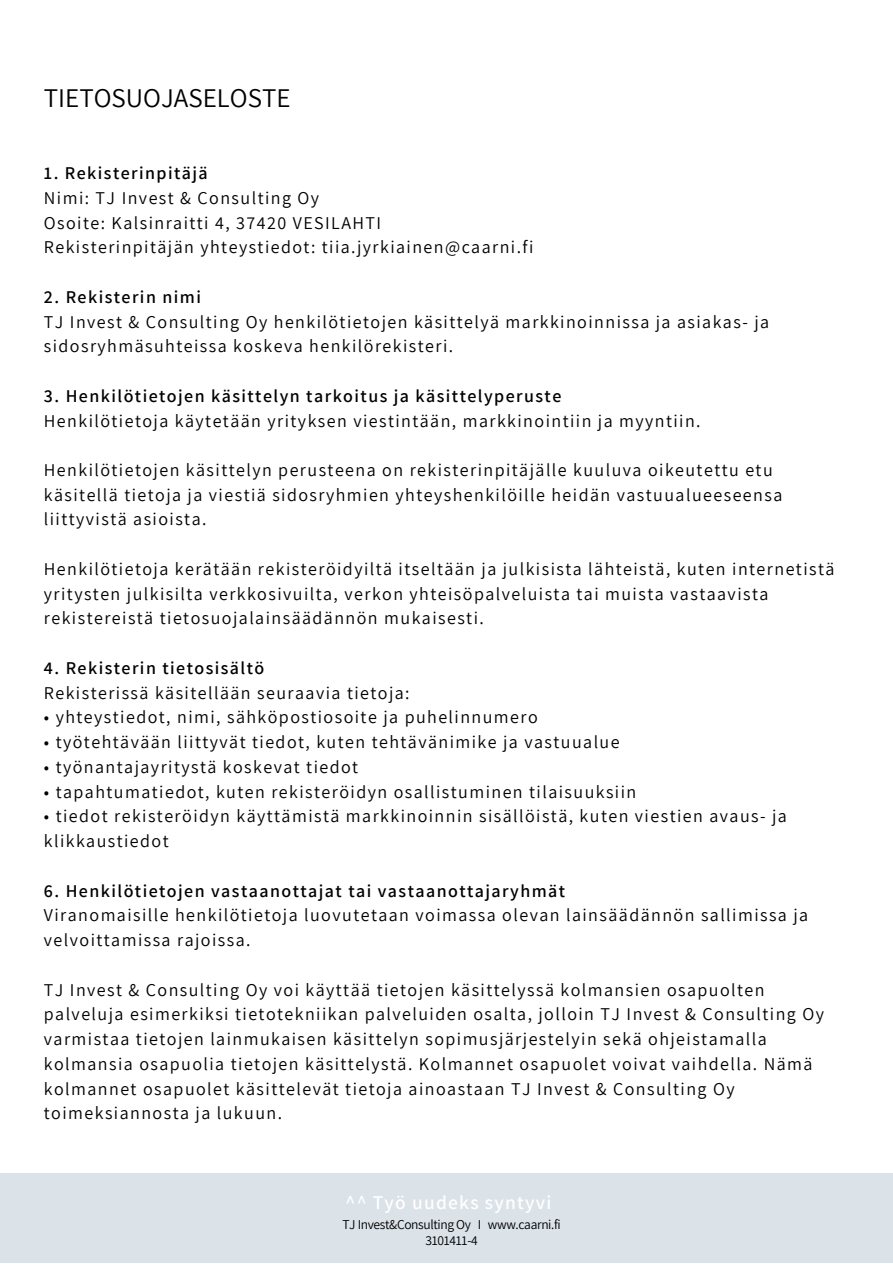
<style>
.page{position:relative;width:893px;height:1264px;background:#fff}
.page>*{position:absolute;margin:0;border:0;box-sizing:border-box;transform-origin:0 0}
.t1{font:27px "Assistant";color:#000}
.t2{font:600 19.5px "Assistant";letter-spacing:.06em;color:#fff}
.t3{font:18px/24.8px "Assistant";letter-spacing:.08em;color:#000}
.t4{font:600 18px "Assistant";letter-spacing:.08em;color:#000}
.t5{font:13.5px "Assistant";letter-spacing:-.025em;color:#000}
</style>
<div class="page">
<div style="left:0;top:1173px;width:892px;height:89px;background:#dbe2e8"></div>
<p class="t1" style="left:44px;top:79px;width:248px">TIETOSUOJASELOSTE</p>
<p class="t4" style="left:44px;top:161px;width:165px">1. Rekisterinpitäjä</p>
<p class="t3" style="left:44px;top:185px;width:277px">Nimi: TJ Invest &amp; Consulting Oy</p>
<p class="t3" style="left:44px;top:209px;width:339px">Osoite: Kalsinraitti 4, 37420 VESILAHTI</p>
<p class="t3" style="left:44px;top:234px;width:491px">Rekisterinpitäjän yhteystiedot: tiia.jyrkiainen@caarni.fi</p>
<p class="t4" style="left:44px;top:284px;width:159px">2. Rekisterin nimi</p>
<p class="t3" style="left:44px;top:308px;width:726px">TJ Invest &amp; Consulting Oy henkilötietojen käsittelyä markkinoinnissa ja asiakas- ja sidosryhmäsuhteissa koskeva henkilörekisteri.</p>
<p class="t4" style="left:44px;top:383px;width:519px">3. Henkilötietojen käsittelyn tarkoitus ja käsittelyperuste</p>
<p class="t3" style="left:44px;top:407px;width:658px">Henkilötietoja käytetään yrityksen viestintään, markkinointiin ja myyntiin.</p>
<p class="t3" style="left:44px;top:457px;width:740px">Henkilötietojen käsittelyn perusteena on rekisterinpitäjälle kuuluva oikeutettu etu käsitellä tietoja ja viestiä sidosryhmien yhteyshenkilöille heidän vastuualueeseensa liittyvistä asioista.</p>
<p class="t3" style="left:44px;top:556px;width:792px">Henkilötietoja kerätään rekisteröidyiltä itseltään ja julkisista lähteistä, kuten internetistä yritysten julkisilta verkkosivuilta, verkon yhteisöpalveluista tai muista vastaavista rekistereistä tietosuojalainsäädännön mukaisesti.</p>
<p class="t4" style="left:44px;top:655px;width:222px">4. Rekisterin tietosisältö</p>
<p class="t3" style="left:44px;top:679px;width:367px">Rekisterissä käsitellään seuraavia tietoja:</p>
<p class="t3" style="left:44px;top:704px;width:495px">• yhteystiedot, nimi, sähköpostiosoite ja puhelinnumero</p>
<p class="t3" style="left:44px;top:729px;width:577px">• työtehtävään liittyvät tiedot, kuten tehtävänimike ja vastuualue</p>
<p class="t3" style="left:44px;top:754px;width:316px">• työnantajayritystä koskevat tiedot</p>
<p class="t3" style="left:44px;top:778px;width:594px">• tapahtumatiedot, kuten rekisteröidyn osallistuminen tilaisuuksiin</p>
<p class="t3" style="left:44px;top:803px;width:744px">• tiedot rekisteröidyn käyttämistä markkinoinnin sisällöistä, kuten viestien avaus- ja klikkaustiedot</p>
<p class="t4" style="left:44px;top:878px;width:522px">6. Henkilötietojen vastaanottajat tai vastaanottajaryhmät</p>
<p class="t3" style="left:44px;top:902px;width:765px">Viranomaisille henkilötietoja luovutetaan voimassa olevan lainsäädännön sallimissa ja velvoittamissa rajoissa.</p>
<p class="t3" style="left:44px;top:976px;width:781px">TJ Invest &amp; Consulting Oy voi käyttää tietojen käsittelyssä kolmansien osapuolten palveluja esimerkiksi tietotekniikan palveluiden osalta, jolloin TJ Invest &amp; Consulting Oy varmistaa tietojen lainmukaisen käsittelyn sopimusjärjestelyin sekä ohjeistamalla kolmansia osapuolia tietojen käsittelystä. Kolmannet osapuolet voivat vaihdella. Nämä kolmannet osapuolet käsittelevät tietoja ainoastaan TJ Invest &amp; Consulting Oy toimeksiannosta ja lukuun.</p>
<p class="t2" style="left:345px;top:1189px;width:207px">^^ Työ uudeks syntyvi</p>
<p class="t5" style="left:342px;top:1215px;width:220px">TJ Invest&amp;Consulting Oy I www.caarni.fi</p>
<p class="t5" style="left:425px;top:1231px;width:54px">3101411-4</p>
</div>
